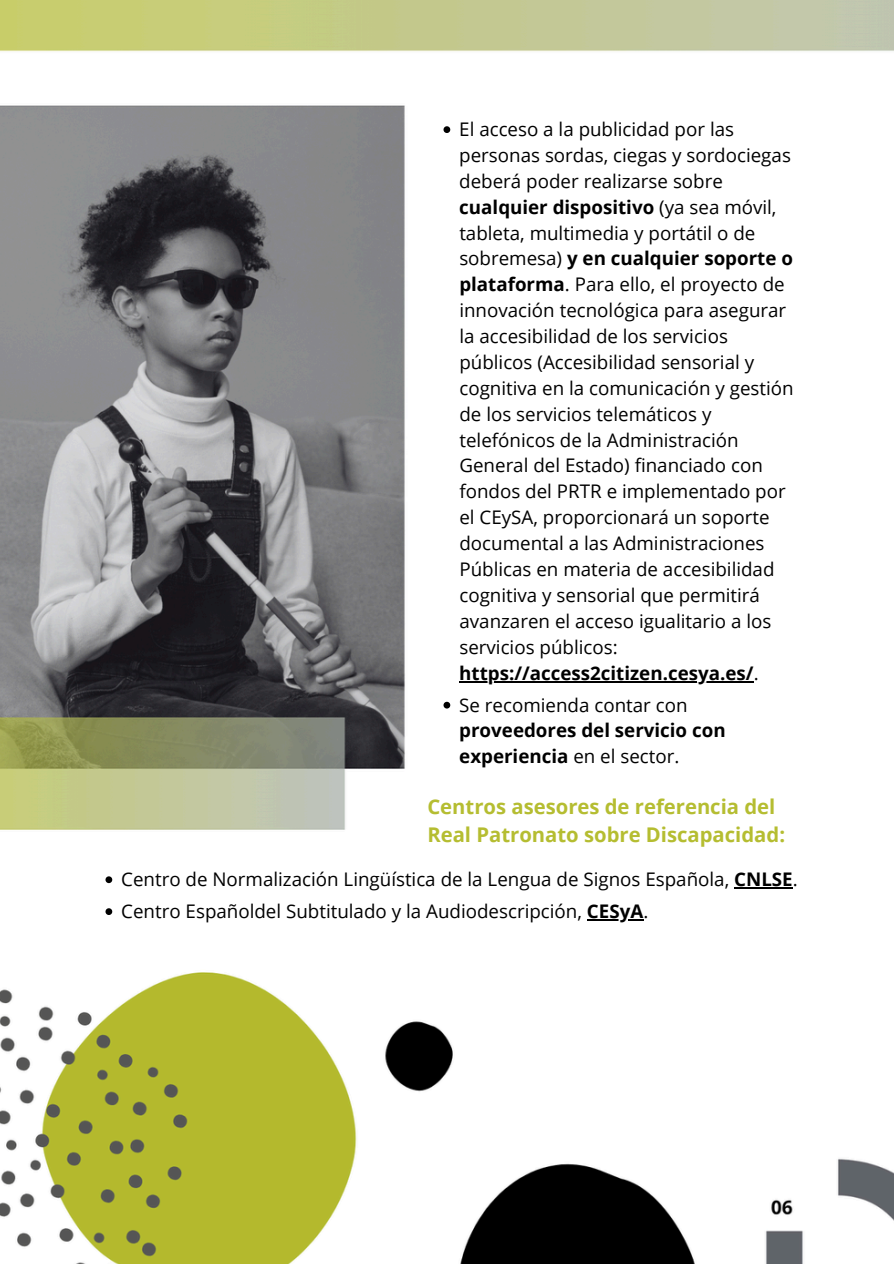
<style>
.page{position:relative;width:894px;height:1264px;background:#fff}
.page>*{position:absolute;margin:0;border:0;box-sizing:border-box;transform-origin:0 0}
.t1{font:700 20.25px/28px "Open Sans";color:#b5bd31}
.t2{font:18.75px/25.8px "Open Sans";color:#000}
.t3{font:700 18.75px/25.8px "Open Sans";color:#000}
.s1{font-weight:700}
.s2{font-weight:400}
</style>
<div class="page">
<img style="left:0;top:0;width:893px;height:1263px">
<hr style="left:586px;top:919px;width:57px;height:1px;background:#000">
<hr style="left:459px;top:680px;width:294px;height:2px;background:#000">
<hr style="left:734px;top:887px;width:58px;height:1px;background:#000">
<svg style="left:443px;top:126px;width:7px;height:7px"></svg>
<svg style="left:443px;top:701px;width:7px;height:7px"></svg>
<svg style="left:105px;top:876px;width:7px;height:7px"></svg>
<svg style="left:105px;top:908px;width:7px;height:7px"></svg>
<p class="t2" style="left:459px;top:116px;width:336px">El acceso a la publicidad por las personas sordas, ciegas y sordociegas deberá poder realizarse sobre <span class="s1">cualquier dispositivo</span> (ya sea móvil, tableta, multimedia y portátil o de sobremesa) <span class="s1">y en cualquier soporte o plataforma</span>. Para ello, el proyecto de innovación tecnológica para asegurar la accesibilidad de los servicios públicos (Accesibilidad sensorial y cognitiva en la comunicación y gestión de los servicios telemáticos y telefónicos de la Administración General del Estado) financiado con fondos del PRTR e implementado por el CEySA, proporcionará un soporte documental a las Administraciones Públicas en materia de accesibilidad cognitiva y sensorial que permitirá avanzaren el acceso igualitario a los servicios públicos: <span class="s1">https://access2citizen.cesya.es/</span>.</p>
<p class="t2" style="left:459px;top:691px;width:230px">Se recomienda contar con</p>
<p class="t3" style="left:459px;top:717px;width:268px">proveedores del servicio con experiencia <span class="s2">en el sector.</span></p>
<p class="t1" style="left:427px;top:792px;width:359px">Centros asesores de referencia del<br>Real Patronato sobre Discapacidad:</p>
<p class="t2" style="left:121px;top:866px;width:677px">Centro de Normalización Lingüística de la Lengua de Signos Española, <span class="s1">CNLSE</span>.</p>
<p class="t2" style="left:121px;top:897px;width:528px">Centro Españoldel Subtitulado y la Audiodescripción, <span class="s1">CESyA</span>.</p>
</div>
